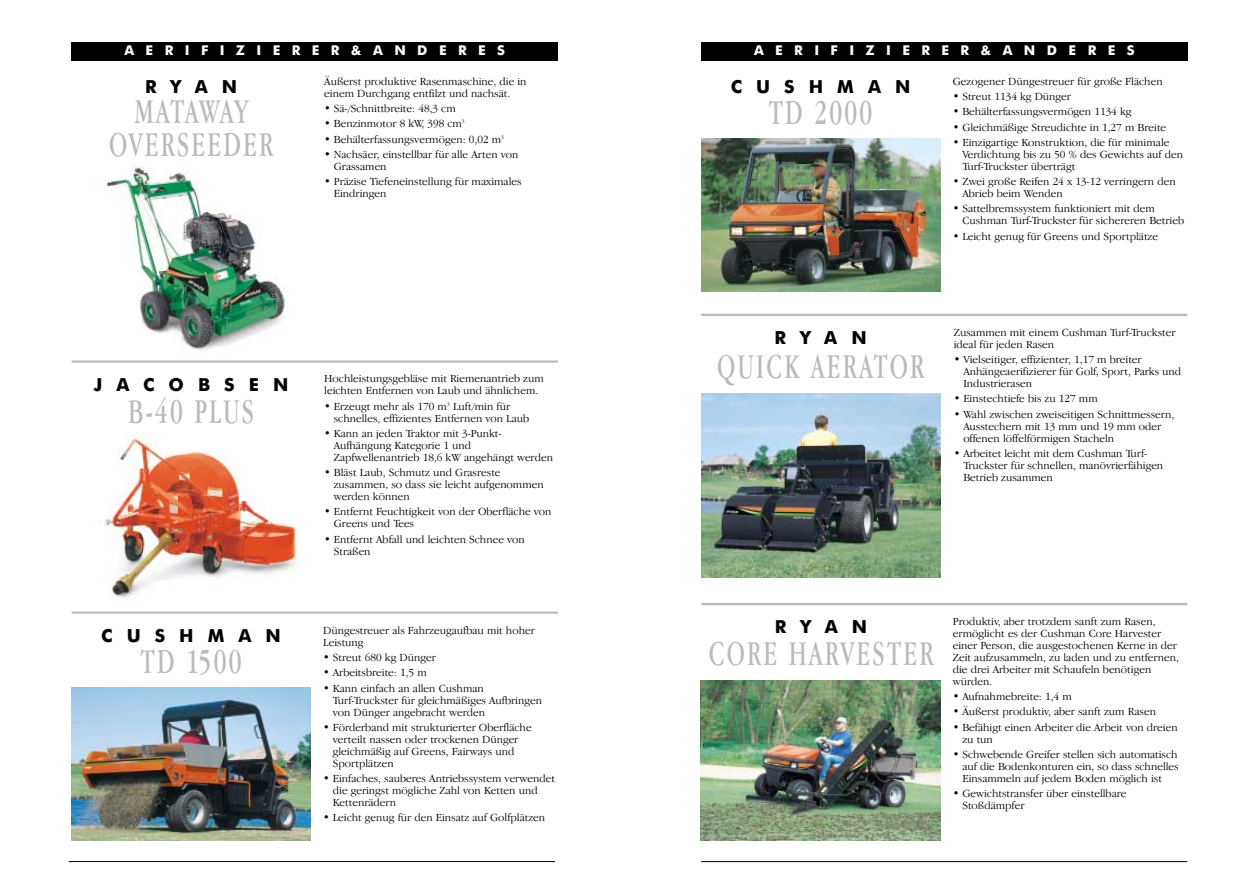
<style>
.page{position:relative;width:1259px;height:893px;background:#fff}
.page>*{position:absolute;margin:0;border:0;box-sizing:border-box;transform-origin:0 0}
.t1{font:36px/33px "Garamond IT Cby BT";letter-spacing:.1em;color:#bababa;text-align:center;scale:.65 1}
.t2{font:700 18px "Futura BT";letter-spacing:.78em;color:#000}
.t3{font:700 13.5px "Futura BT";color:#fff}
.t4{font:300 11.25px/12px "Garamond IT Cby BT";color:#000}
</style>
<div class="page">
<img style="left:104px;top:434px;width:196px;height:164px">
<hr style="left:701px;top:861px;width:486px;height:1px;background:#000">
<hr style="left:72px;top:611px;width:486px;height:2px;background:#bababa">
<hr style="left:701px;top:314px;width:486px;height:2px;background:#bababa">
<hr style="left:72px;top:360px;width:486px;height:3px;background:#bababa">
<div style="left:72px;top:43px;width:486px;height:18px;background:#000"></div>
<hr style="left:69px;top:861px;width:486px;height:1px;background:#000">
<img style="left:72px;top:687px;width:238px;height:153px">
<img style="left:701px;top:138px;width:239px;height:153px">
<hr style="left:701px;top:603px;width:486px;height:2px;background:#bababa">
<img style="left:701px;top:394px;width:239px;height:183px">
<img style="left:700px;top:680px;width:240px;height:160px">
<div style="left:701px;top:43px;width:486px;height:18px;background:#000"></div>
<img style="left:104px;top:165px;width:182px;height:185px">
<p class="t3" style="left:124px;top:46px;width:382px">A E R I F I Z I E R E R &amp; A N D E R E S</p>
<h2 class="t2" style="left:145px;top:80px;width:94px">RYAN</h2>
<p class="t4" style="left:324px;top:76px;width:204px">Äußerst produktive Rasenmaschine, die in einem Durchgang entfilzt und nachsät.</p>
<p class="t4" style="left:324px;top:103px;width:133px">• Sä-/Schnittbreite: 48,3 cm</p>
<p class="t4" style="left:324px;top:119px;width:142px">• Benzinmotor 8 kW, 398 cm<sup>3</sup></p>
<p class="t4" style="left:324px;top:134px;width:181px">• Behälterfassungsvermögen: 0,02 m<sup>3</sup></p>
<p class="t4" style="left:334px;top:149px;width:186px;text-indent:-10px">• Nachsäer, einstellbar für alle Arten von<br>Grassamen</p>
<p class="t4" style="left:334px;top:176px;width:189px;text-indent:-10px">• Präzise Tiefeneinstellung für maximales<br>Eindringen</p>
<h1 class="t1" style="left:109px;top:98px;width:254px">MATAWAY<br>OVERSEEDER</h1>
<h2 class="t2" style="left:94px;top:378px;width:196px">JACOBSEN</h2>
<p class="t4" style="left:324px;top:373px;width:221px">Hochleistungsgebläse mit Riemenantrieb zum leichten Entfernen von Laub und ähnlichem.</p>
<p class="t4" style="left:334px;top:401px;width:197px;text-indent:-10px">• Erzeugt mehr als 170 m<sup>3</sup> Luft/min für schnelles, effizientes Entfernen von Laub</p>
<p class="t4" style="left:334px;top:428px;width:221px;text-indent:-10px">• Kann an jeden Traktor mit 3-Punkt-<br>Aufhängung Kategorie 1 und<br>Zapfwellenantrieb 18,6 kW angehängt werden</p>
<p class="t4" style="left:334px;top:467px;width:211px;text-indent:-10px">• Bläst Laub, Schmutz und Grasreste zusammen, so dass sie leicht aufgenommen werden können</p>
<p class="t4" style="left:334px;top:506px;width:219px;text-indent:-10px">• Entfernt Feuchtigkeit von der Oberfläche von<br>Greens und Tees</p>
<p class="t4" style="left:334px;top:534px;width:192px;text-indent:-10px">• Entfernt Abfall und leichten Schnee von<br>Straßen</p>
<h1 class="t1" style="left:128px;top:397px;width:195px">B-40 PLUS</h1>
<h2 class="t2" style="left:101px;top:629px;width:181px">CUSHMAN</h2>
<p class="t4" style="left:323px;top:625px;width:213px">Düngestreuer als Fahrzeugaufbau mit hoher<br>Leistung</p>
<p class="t4" style="left:323px;top:652px;width:114px">• Streut 680 kg Dünger</p>
<p class="t4" style="left:323px;top:667px;width:105px">• Arbeitsbreite: 1,5 m</p>
<p class="t4" style="left:333px;top:683px;width:211px;text-indent:-10px">• Kann einfach an allen Cushman<br>Turf-Truckster für gleichmäßiges Aufbringen von Dünger angebracht werden</p>
<p class="t4" style="left:333px;top:722px;width:200px;text-indent:-10px">• Förderband mit strukturierter Oberfläche verteilt nassen oder trockenen Dünger gleichmäßig auf Greens, Fairways und Sportplätzen</p>
<p class="t4" style="left:333px;top:773px;width:224px;text-indent:-10px">• Einfaches, sauberes Antriebssystem verwendet die geringst mögliche Zahl von Ketten und<br>Kettenrädern</p>
<p class="t4" style="left:323px;top:812px;width:223px">• Leicht genug für den Einsatz auf Golfplätzen</p>
<h1 class="t1" style="left:141px;top:648px;width:157px">TD 1500</h1>
<p class="t3" style="left:754px;top:46px;width:382px">A E R I F I Z I E R E R &amp; A N D E R E S</p>
<h2 class="t2" style="left:731px;top:80px;width:181px">CUSHMAN</h2>
<p class="t4" style="left:952px;top:76px;width:211px">Gezogener Düngestreuer für große Flächen</p>
<p class="t4" style="left:952px;top:91px;width:120px">• Streut 1134 kg Dünger</p>
<p class="t4" style="left:952px;top:107px;width:180px">• Behälterfassungsvermögen 1134 kg</p>
<p class="t4" style="left:952px;top:122px;width:215px">• Gleichmäßige Streudichte in 1,27 m Breite</p>
<p class="t4" style="left:962px;top:137px;width:222px;text-indent:-10px">• Einzigartige Konstruktion, die für minimale<br>Verdichtung bis zu 50 % des Gewichts auf den<br>Turf-Truckster überträgt</p>
<p class="t4" style="left:962px;top:176px;width:215px;text-indent:-10px">• Zwei große Reifen 24 x 13-12 verringern den<br>Abrieb beim Wenden</p>
<p class="t4" style="left:962px;top:203px;width:223px;text-indent:-10px">• Sattelbremssystem funktioniert mit dem<br>Cushman Turf-Truckster für sichereren Betrieb</p>
<p class="t4" style="left:952px;top:231px;width:207px">• Leicht genug für Greens und Sportplätze</p>
<h1 class="t1" style="left:769px;top:99px;width:161px">TD 2000</h1>
<h2 class="t2" style="left:774px;top:331px;width:94px">RYAN</h2>
<p class="t4" style="left:953px;top:327px;width:223px">Zusammen mit einem Cushman Turf-Truckster ideal für jeden Rasen</p>
<p class="t4" style="left:963px;top:354px;width:219px;text-indent:-10px">• Vielseitiger, effizienter, 1,17 m breiter<br>Anhängeaerifizierer für Golf, Sport, Parks und<br>Industrierasen</p>
<p class="t4" style="left:953px;top:393px;width:145px">• Einstechtiefe bis zu 127 mm</p>
<p class="t4" style="left:963px;top:409px;width:212px;text-indent:-10px">• Wahl zwischen zweiseitigen Schnittmessern,<br>Ausstechern mit 13 mm und 19 mm oder offenen löffelförmigen Stacheln</p>
<p class="t4" style="left:963px;top:448px;width:201px;text-indent:-10px">• Arbeitet leicht mit dem Cushman Turf-<br>Truckster für schnellen, manövrierfähigen<br>Betrieb zusammen</p>
<h1 class="t1" style="left:717px;top:353px;width:320px">QUICK AERATOR</h1>
<h2 class="t2" style="left:775px;top:620px;width:94px">RYAN</h2>
<p class="t4" style="left:952px;top:616px;width:228px">Produktiv, aber trotzdem sanft zum Rasen, ermöglicht es der Cushman Core Harvester einer Person, die ausgestochenen Kerne in der Zeit aufzusammeln, zu laden und zu entfernen, die drei Arbeiter mit Schaufeln benötigen würden.</p>
<p class="t4" style="left:952px;top:691px;width:120px">• Aufnahmebreite: 1,4 m</p>
<p class="t4" style="left:952px;top:706px;width:205px">• Äußerst produktiv, aber sanft zum Rasen</p>
<p class="t4" style="left:962px;top:721px;width:217px;text-indent:-10px">• Befähigt einen Arbeiter die Arbeit von dreien zu tun</p>
<p class="t4" style="left:962px;top:749px;width:218px;text-align:justify;text-indent:-10px">• Schwebende Greifer stellen sich automatisch auf die Bodenkonturen ein, so dass schnelles Einsammeln auf jedem Boden möglich ist</p>
<p class="t4" style="left:962px;top:788px;width:166px;text-indent:-10px">• Gewichtstransfer über einstellbare<br>Stoßdämpfer</p>
<h1 class="t1" style="left:708px;top:640px;width:347px">CORE HARVESTER</h1>
</div>
